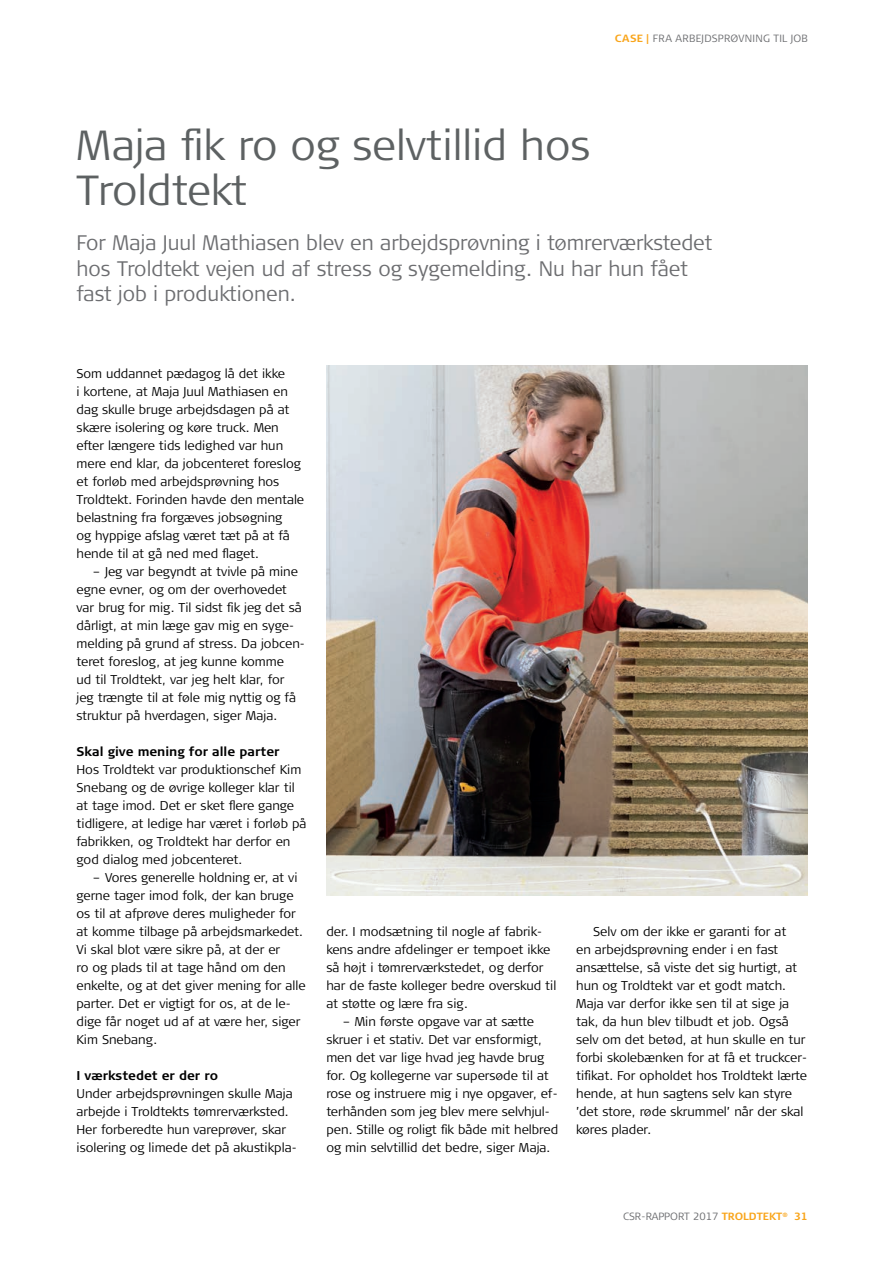
<style>
.page{position:relative;width:893px;height:1263px;background:#fff}
.page>*{position:absolute;margin:0;border:0;box-sizing:border-box;transform-origin:0 0}
.t1{font:300 42px/45px "Signa Column";color:#5d6162}
.t2{font:300 21px/25.5px "Signa Column";color:#6c6d70}
.t3{font:300 12.75px/18px "Signa Column";color:#000001}
.t4{font:700 12.75px "Signa Column";color:#000001}
.t5{font:300 10.5px "Signa Column";letter-spacing:.02em;color:#6c6d70}
.t6{font:300 10.5px "Signa Column";color:#6c6d70}
.s1{font-weight:700;color:#f9a51b}
</style>
<div class="page">
<img style="left:326px;top:366px;width:482px;height:529px">
<p class="t5" style="left:615px;top:33px;width:195px"><span class="s1">CASE |</span> FRA ARBEJDSPRØVNING TIL JOB</p>
<h1 class="t1" style="left:77px;top:123px;width:516px">Maja fik ro og selvtillid hos<br>Troldtekt</h1>
<h2 class="t2" style="left:77px;top:230px;width:637px">For Maja Juul Mathiasen blev en arbejdsprøvning i tømrerværkstedet hos Troldtekt vejen ud af stress og sygemelding. Nu har hun fået fast job i produktionen.</h2>
<p class="t3" style="left:77px;top:365px;width:229px">Som uddannet pædagog lå det ikke<br>i kortene, at Maja Juul Mathiasen en dag skulle bruge arbejdsdagen på at skære isolering og køre truck. Men efter længere tids ledighed var hun mere end klar, da jobcenteret foreslog et forløb med arbejdsprøvning hos Troldtekt. Forinden havde den mentale belastning fra forgæves jobsøgning<br>og hyppige afslag været tæt på at få hende til at gå ned med flaget.</p>
<p class="t3" style="left:77px;top:563px;width:230px;text-indent:17px">– Jeg var begyndt at tvivle på mine egne evner, og om der overhovedet var brug for mig. Til sidst fik jeg det så dårligt, at min læge gav mig en syge&shy;melding på grund af stress. Da jobcen&shy;teret foreslog, at jeg kunne komme<br>ud til Troldtekt, var jeg helt klar, for<br>jeg trængte til at føle mig nyttig og få struktur på hverdagen, siger Maja.</p>
<p class="t4" style="left:77px;top:744px;width:205px">Skal give mening for alle parter</p>
<p class="t3" style="left:77px;top:761px;width:231px">Hos Troldtekt var produktionschef Kim Snebang og de øvrige kolleger klar til at tage imod. Det er sket flere gange tidligere, at ledige har været i forløb på fabrikken, og Troldtekt har derfor en god dialog med jobcenteret.</p>
<p class="t3" style="left:77px;top:869px;width:231px;text-indent:17px">– Vores generelle holdning er, at vi gerne tager imod folk, der kan bruge os til at afprøve deres muligheder for at komme tilbage på arbejdsmarkedet.<br>Vi skal blot være sikre på, at der er<br>ro og plads til at tage hånd om den enkelte, og at det giver mening for alle parter. Det er vigtigt for os, at de le&shy;dige får noget ud af at være her, siger Kim Snebang.</p>
<p class="t4" style="left:77px;top:1068px;width:143px">I værkstedet er der ro</p>
<p class="t3" style="left:77px;top:1085px;width:222px">Under arbejdsprøvningen skulle Maja arbejde i Troldtekts tømrerværksted.<br>Her forberedte hun vareprøver, skar isolering og limede det på akustikpla-</p>
<p class="t3" style="left:326px;top:923px;width:232px">der. I modsætning til nogle af fabrik&shy;kens andre afdelinger er tempoet ikke så højt i tømrerværkstedet, og derfor har de faste kolleger bedre overskud til at støtte og lære fra sig.</p>
<p class="t3" style="left:326px;top:1013px;width:233px;text-indent:17px">– Min første opgave var at sætte skruer i et stativ. Det var ensformigt, men det var lige hvad jeg havde brug for. Og kollegerne var supersøde til at rose og instruere mig i nye opgaver, ef&shy;terhånden som jeg blev mere selvhjul&shy;pen. Stille og roligt fik både mit helbred og min selvtillid det bedre, siger Maja.</p>
<p class="t3" style="left:576px;top:923px;width:233px;text-indent:17px">Selv om der ikke er garanti for at<br>en arbejdsprøvning ender i en fast ansættelse, så viste det sig hurtigt, at hun og Troldtekt var et godt match.<br>Maja var derfor ikke sen til at sige ja tak, da hun blev tilbudt et job. Også selv om det betød, at hun skulle en tur forbi skolebænken for at få et truckcer&shy;tifikat. For opholdet hos Troldtekt lærte hende, at hun sagtens selv kan styre ’det store, røde skrummel’ når der skal køres plader.</p>
<p class="t6" style="left:623px;top:1210px;width:186px">CSR-RAPPORT 2017 <span class="s1">TROLDTEKT</span><sup>®</sup> <span class="s1">31</span></p>
</div>
